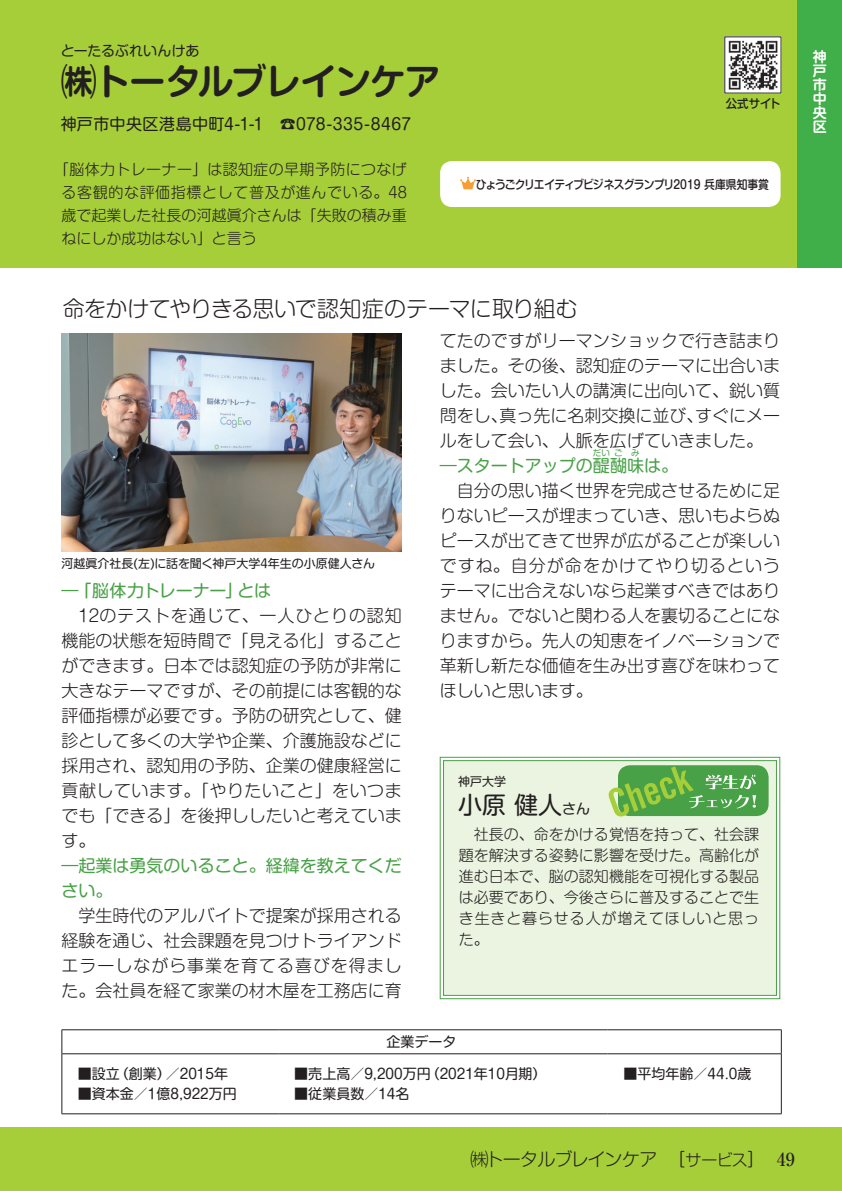
<style>
.page{position:relative;width:842px;height:1191px;background:#fff}
.page>*{position:absolute;margin:0;border:0;box-sizing:border-box;transform-origin:0 0}
.t1{font:700 36px "Shin M Go Pro De";letter-spacing:-.035em;color:#231f20}
.t2{font:24px "Shin M Go Pro";color:#231f20}
.t3{font:300 22px "Shin M Go Pro";letter-spacing:-.03em;color:#231f20}
.t4{font:300 18px "Shin M Go Pro";letter-spacing:-.045em;color:#231f20}
.t5{font:500 18px "Ryumin Pro";color:#231f20}
.t6{font:300 17px/25px "Shin M Go Pro";color:#231f20;text-align:justify}
.t7{font:17px/25px "Shin M Go Pro";color:#49a147}
.t8{font:17px "Shin M Go Pro";letter-spacing:-.02em;color:#49a147}
.t9{font:16px "Shin M Go Pro";letter-spacing:.03em;color:#231f20}
.t10{font:300 15px/21px "Shin M Go Pro";color:#231f20;text-align:justify}
.t11{font:14px "Shin M Go Pro";color:#231f20}
.t12{font:700 14px/14px "Shin M Go Pro De";color:#fff;text-align:justify}
.t13{font:12px "Shin M Go Pro";color:#231f20}
.t14{font:500 12px "Shin M Go Pro";letter-spacing:-.065em;color:#231f20;scale:.9 1}
.t15{font:500 12px "Shin M Go Pro";letter-spacing:-.065em;color:#231f20;scale:.95 1}
.t16{font:8.4px "Shin M Go Pro";color:#49a147}
.s1{font-size:14px}
.s2{font-size:16px}
</style>
<div class="page">
<div style="left:0;top:1127px;width:841px;height:64px;background:#a6ce39"></div>
<div style="left:0;top:0;width:841px;height:267px;background:#a6ce39"></div>
<div style="left:797px;top:0;width:44px;height:267px;background:#40ae49"></div>
<img style="left:726px;top:39px;width:53px;height:52px">
<img style="left:61px;top:333px;width:340px;height:218px">
<svg style="left:439px;top:756px;width:341px;height:243px"></svg>
<div style="left:443px;top:760px;width:334px;height:236px;background:#eaf4e0"></div>
<div style="left:618px;top:765px;width:150px;height:51px;background:#49a147;border-radius:12px"></div>
<svg style="left:608px;top:766px;width:148px;height:50px"></svg>
<hr style="left:62px;top:1029px;width:216px;height:1px;background:#231f20">
<svg style="left:61px;top:1030px;width:1px;height:23px"></svg>
<hr style="left:278px;top:1029px;width:329px;height:1px;background:#231f20">
<hr style="left:607px;top:1029px;width:174px;height:1px;background:#231f20">
<svg style="left:780px;top:1030px;width:1px;height:23px"></svg>
<hr style="left:62px;top:1053px;width:216px;height:1px;background:#231f20">
<hr style="left:61px;top:1054px;width:1px;height:59px;background:#231f20">
<hr style="left:278px;top:1053px;width:329px;height:1px;background:#231f20">
<hr style="left:607px;top:1053px;width:174px;height:1px;background:#231f20">
<hr style="left:780px;top:1054px;width:1px;height:59px;background:#231f20">
<hr style="left:62px;top:1113px;width:216px;height:1px;background:#231f20">
<hr style="left:278px;top:1113px;width:329px;height:1px;background:#231f20">
<hr style="left:607px;top:1113px;width:174px;height:1px;background:#231f20">
<div style="left:440px;top:161px;width:340px;height:46px;background:#fff;border-radius:12px"></div>
<svg style="left:460px;top:177px;width:16px;height:12px"></svg>
<p class="t11" style="left:61px;top:39px;width:140px">とーたるぶれいんけあ</p>
<h1 class="t1" style="left:61px;top:52px;width:381px">㈱トータルブレインケア</h1>
<p class="t9" style="left:61px;top:111px;width:352px">神戸市中央区港島中町4-1-1　☎078-335-8467</p>
<p class="t10" style="left:62px;top:156px;width:347px;line-height:23px;text-indent:-8px">「脳体力トレーナー」は認知症の早期予防につなげる客観的な評価指標として普及が進んでいる。48歳で起業した社長の河越眞介さんは「失敗の積み重ねにしか成功はない」と言う</p>
<p class="t15" style="left:725px;top:94px;width:59px">公式サイト</p>
<p class="t14" style="left:476px;top:174px;width:327px">ひょうごクリエイティブビジネスグランプリ2019 兵庫県知事賞</p>
<p class="t12" style="left:812px;top:48px;width:15px">神戸市中央区</p>
<p class="t3" style="left:63px;top:291px;width:516px">命をかけてやりきる思いで認知症のテーマに取り組む</p>
<p class="t13" style="left:62px;top:554px;width:315px">河越眞介社長(左)に話を聞く神戸大学4年生の小原健人さん</p>
<p class="t8" style="left:62px;top:576px;width:211px">―「脳体力トレーナー」とは</p>
<p class="t6" style="left:62px;top:601px;width:342px">　12のテストを通じて、一人ひとりの認知機能の状態を短時間で「見える化」することができます。日本では認知症の予防が非常に大きなテーマですが、その前提には客観的な評価指標が必要です。予防の研究として、健診として多くの大学や企業、介護施設などに採用され、認知用の予防、企業の健康経営に貢献しています。「やりたいこと」をいつまでも「できる」を後押ししたいと考えています。</p>
<p class="t7" style="left:62px;top:851px;width:342px">―起業は勇気のいること。経緯を教えてください。</p>
<p class="t6" style="left:62px;top:901px;width:342px">　学生時代のアルバイトで提案が採用される経験を通じ、社会課題を見つけトライアンドエラーしながら事業を育てる喜びを得ました。会社員を経て家業の材木屋を工務店に育</p>
<p class="t6" style="left:440px;top:326px;width:341px">てたのですがリーマンショックで行き詰まりました。その後、認知症のテーマに出合いました。会いたい人の講演に出向いて、鋭い質問をし、真っ先に名刺交換に並び、すぐにメールをして会い、人脈を広げていきました。</p>
<p class="t7" style="left:440px;top:451px;width:240px">―スタートアップの醍醐味は。</p>
<p class="t16" style="left:593px;top:446px;width:18px">だい</p>
<p class="t16" style="left:614px;top:446px;width:10px">ご</p>
<p class="t16" style="left:631px;top:446px;width:10px">み</p>
<p class="t6" style="left:440px;top:476px;width:342px">　自分の思い描く世界を完成させるために足りないピースが埋まっていき、思いもよらぬピースが出てきて世界が広がることが楽しいですね。自分が命をかけてやり切るというテーマに出合えないなら起業すべきではありません。でないと関わる人を裏切ることになりますから。先人の知恵をイノベーションで革新し新たな価値を生み出す喜びを味わってほしいと思います。</p>
<p class="t13" style="left:458px;top:772px;width:49px">神戸大学</p>
<h2 class="t2" style="left:458px;top:785px;width:133px">小原 健人<span class="s1">さん</span></h2>
<p class="t10" style="left:459px;top:821px;width:302px">　社長の、命をかける覚悟を持って、社会課題を解決する姿勢に影響を受けた。高齢化が進む日本で、脳の認知機能を可視化する製品は必要であり、今後さらに普及することで生き生きと暮らせる人が増えてほしいと思った。</p>
<p class="t11" style="left:78px;top:1062px;width:152px">■設立（創業）／2015年</p>
<p class="t11" style="left:78px;top:1082px;width:160px">■資本金／1億8,922万円</p>
<p class="t11" style="left:386px;top:1030px;width:71px">企業データ</p>
<p class="t11" style="left:294px;top:1062px;width:254px">■売上高／9,200万円（2021年10月期）</p>
<p class="t11" style="left:294px;top:1082px;width:117px">■従業員数／14名</p>
<p class="t11" style="left:623px;top:1062px;width:129px">■平均年齢／44.0歳</p>
<p class="t4" style="left:470px;top:1145px;width:296px">㈱トータルブレインケア　［<span class="s2">サービス</span>］</p>
<p class="t5" style="left:776px;top:1145px;width:19px">49</p>
</div>
